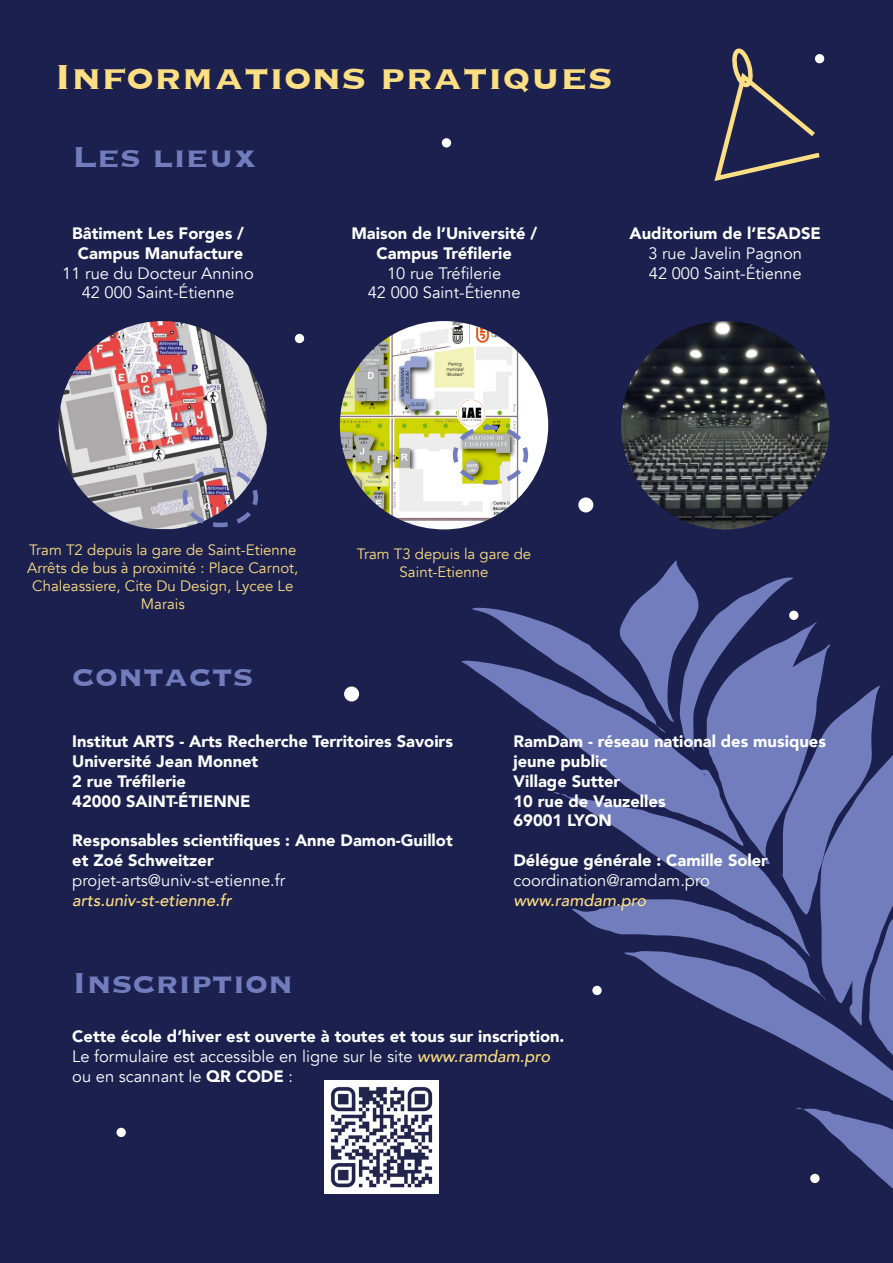
<style>
.page{position:relative;width:893px;height:1263px;background:#1b204e}
.page>*{position:absolute;margin:0;border:0;box-sizing:border-box;transform-origin:0 0}
.t1{font:700 45px "Copperplate";color:#fcde83}
.t2{font:700 37.5px "Copperplate";color:#717dbd}
.t3{font:900 16.5px/19.8px "Avenir";color:#fff}
.t4{font:16.5px "Avenir";color:#fff}
.t5{font:italic 500 16.5px "Avenir";color:#fcde83}
.t6{font:15px/18px "Avenir";color:#fcde83;text-align:center}
.s1{font-weight:500;font-style:italic;color:#fcde83}
.s2{font-weight:900}
</style>
<div class="page">
<svg style="left:810px;top:1146px;width:83px;height:43px"></svg>
<svg style="left:796px;top:1084px;width:97px;height:62px"></svg>
<svg style="left:472px;top:560px;width:421px;height:524px"></svg>
<img style="left:59px;top:321px;width:208px;height:208px">
<img style="left:180px;top:465px;width:80px;height:64px">
<img style="left:340px;top:321px;width:208px;height:208px;border-radius:104px">
<svg style="left:451px;top:423px;width:79px;height:64px;background:#c9cc98"></svg>
<img style="left:621px;top:321px;width:208px;height:208px;border-radius:104px">
<svg style="left:714px;top:49px;width:110px;height:132px"></svg>
<div style="left:578px;top:497px;width:15px;height:15px;background:#fff;border-radius:50%"></div>
<div style="left:815px;top:54px;width:9px;height:9px;background:#fff;border-radius:50%"></div>
<div style="left:810px;top:1174px;width:10px;height:9px;background:#fff;border-radius:50%"></div>
<div style="left:442px;top:138px;width:9px;height:10px;background:#fff;border-radius:50%"></div>
<div style="left:295px;top:334px;width:9px;height:9px;background:#fff;border-radius:50%"></div>
<div style="left:344px;top:686px;width:15px;height:15px;background:#fff;border-radius:50%"></div>
<div style="left:592px;top:986px;width:10px;height:9px;background:#fff;border-radius:50%"></div>
<div style="left:117px;top:1128px;width:9px;height:9px;background:#fff;border-radius:50%"></div>
<img style="left:325px;top:1080px;width:113px;height:114px">
<p class="t1" style="left:54px;top:47px;width:560px">Informations pratiques</p>
<p class="t2" style="left:72px;top:132px;width:186px">Les lieux</p>
<p class="t3" style="left:72px;top:223px;width:173px">Bâtiment Les Forges /</p>
<p class="t3" style="left:78px;top:243px;width:167px">Campus Manufacture</p>
<p class="t4" style="left:62px;top:263px;width:193px">11 rue du Docteur Annino</p>
<p class="t4" style="left:82px;top:283px;width:154px">42 000 Saint-Étienne</p>
<p class="t3" style="left:351px;top:223px;width:187px">Maison de l’Université /</p>
<p class="t3" style="left:376px;top:243px;width:137px">Campus Tréfilerie</p>
<p class="t4" style="left:387px;top:263px;width:116px">10 rue Tréfilerie</p>
<p class="t4" style="left:368px;top:283px;width:154px">42 000 Saint-Étienne</p>
<p class="t3" style="left:630px;top:223px;width:193px">Auditorium de l’ESADSE</p>
<p class="t4" style="left:648px;top:243px;width:155px">3 rue Javelin Pagnon</p>
<p class="t4" style="left:649px;top:263px;width:154px">42 000 Saint-Étienne</p>
<p class="t6" style="left:29px;top:541px;width:269px">Tram T2 depuis la gare de Saint-Etienne</p>
<p class="t6" style="left:27px;top:559px;width:273px">Arrêts de bus à proximité : Place Carnot,<br>Chaleassiere, Cite Du Design, Lycee Le<br>Marais</p>
<p class="t2" style="left:72px;top:651px;width:183px">contacts</p>
<p class="t6" style="left:357px;top:545px;width:176px">Tram T3 depuis la gare de<br>Saint-Etienne</p>
<p class="t3" style="left:72px;top:731px;width:382px">Institut ARTS - Arts Recherche Territoires Savoirs</p>
<p class="t3" style="left:72px;top:751px;width:188px">Université Jean Monnet</p>
<p class="t3" style="left:72px;top:771px;width:115px">2 rue Tréfilerie</p>
<p class="t3" style="left:72px;top:790px;width:180px">42000 SAINT-ÉTIENNE</p>
<p class="t3" style="left:72px;top:830px;width:382px">Responsables scientifiques : Anne Damon-Guillot et Zoé Schweitzer</p>
<p class="t4" style="left:72px;top:870px;width:214px">projet-arts@univ-st-etienne.fr</p>
<p class="t5" style="left:72px;top:890px;width:161px">arts.univ-st-etienne.fr</p>
<p class="t3" style="left:513px;top:731px;width:314px">RamDam - réseau national des musiques jeune public</p>
<p class="t3" style="left:513px;top:771px;width:108px">Village Sutter</p>
<p class="t3" style="left:513px;top:790px;width:154px">10 rue de Vauzelles</p>
<p class="t3" style="left:513px;top:810px;width:100px">69001 LYON</p>
<p class="t3" style="left:513px;top:850px;width:256px">Délégue générale : Camille Soler</p>
<p class="t4" style="left:513px;top:870px;width:198px">coordination@ramdam.pro</p>
<p class="t5" style="left:513px;top:890px;width:134px">www.ramdam.pro</p>
<p class="t2" style="left:72px;top:959px;width:222px">Inscription</p>
<p class="t3" style="left:72px;top:1026px;width:494px">Cette école d’hiver est ouverte à toutes et tous sur inscription.</p>
<p class="t4" style="left:72px;top:1046px;width:479px">Le formulaire est accessible en ligne sur le site <span class="s1">www.ramdam.pro</span></p>
<p class="t4" style="left:72px;top:1066px;width:222px">ou en scannant le <span class="s2">QR CODE</span> :</p>
</div>
